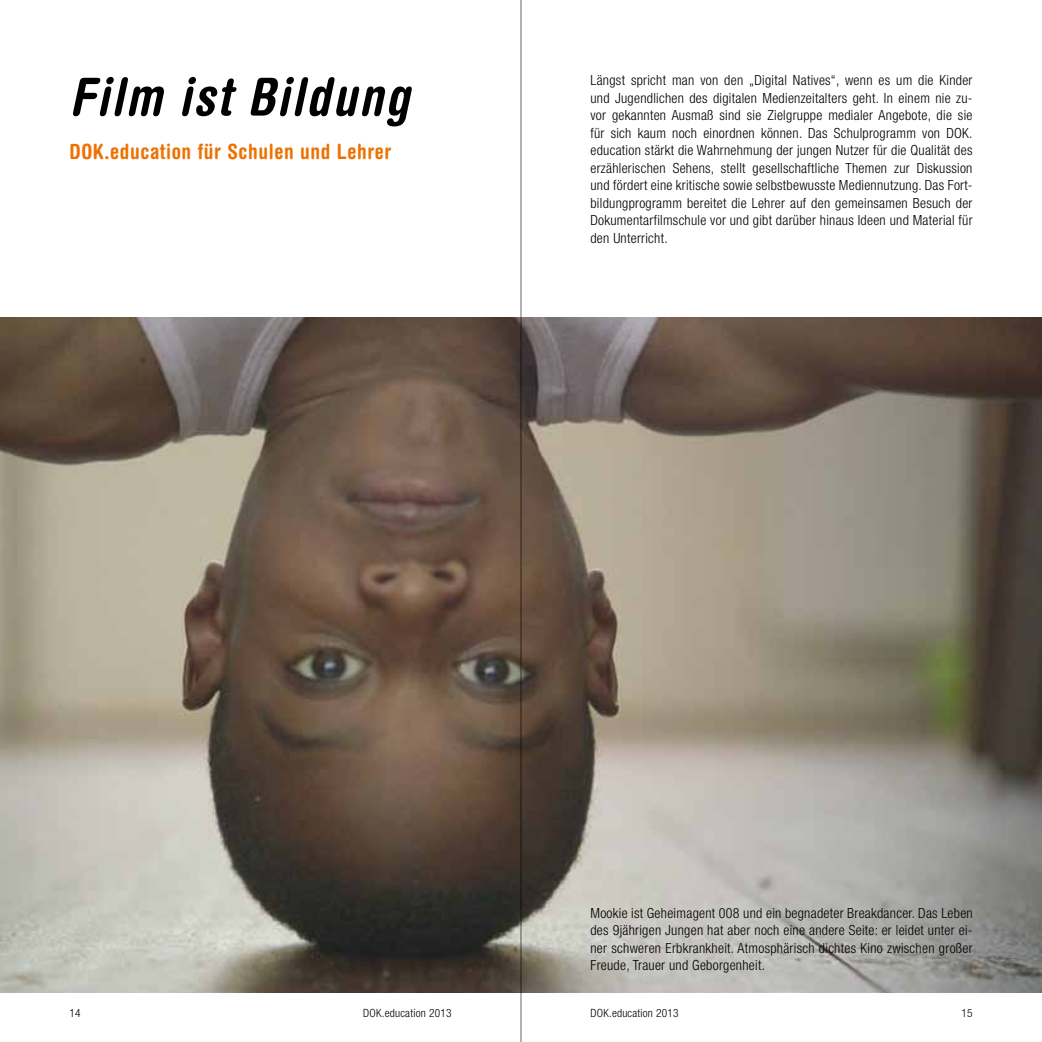
<style>
.page{position:relative;width:1042px;height:1042px;background:#fff}
.page>*{position:absolute;margin:0;border:0;box-sizing:border-box;transform-origin:0 0}
.t1{font:italic 700 condensed 52.5px "Helvetica Rounded LT";letter-spacing:.04em;color:#000}
.t2{font:700 condensed 21px "Helvetica Rounded LT";letter-spacing:.03em;color:#ee7203}
.t3{font:300 condensed 14px/17.5px "Helvetica Neue LT";letter-spacing:.02em;color:#000;text-align:justify}
.t4{font:300 condensed 11.38px "Helvetica Neue LT";letter-spacing:.02em;color:#000}
</style>
<div class="page">
<img style="left:0;top:317px;width:1041px;height:675px">
<hr style="left:520px;top:0;width:1px;height:1042px;background:#000">
<h1 class="t1" style="left:69px;top:65px;width:341px">Film ist Bildung</h1>
<h2 class="t2" style="left:69px;top:139px;width:323px">DOK.education für Schulen und Lehrer</h2>
<p class="t3" style="left:590px;top:72px;width:384px">Längst spricht man von den „Digital Natives“, wenn es um die Kinder und Jugendlichen des digitalen Medienzeitalters geht. In einem nie zu&shy;vor gekannten Ausmaß sind sie Zielgruppe medialer Angebote, die sie für sich kaum noch einordnen können. Das Schulprogramm von DOK. education stärkt die Wahrnehmung der jungen Nutzer für die Qualität des erzählerischen Sehens, stellt gesellschaftliche Themen zur Diskussion und fördert eine kritische sowie selbstbewusste Mediennutzung. Das Fort&shy;bildungprogramm bereitet die Lehrer auf den gemeinsamen Besuch der Dokumentarfilmschule vor und gibt darüber hinaus Ideen und Material für den Unterricht.</p>
<p class="t3" style="left:590px;top:904px;width:384px">Mookie ist Geheimagent 008 und ein begnadeter Breakdancer. Das Leben des 9jährigen Jungen hat aber noch eine andere Seite: er leidet unter ei&shy;ner schweren Erbkrankheit. Atmosphärisch dichtes Kino zwischen großer Freude, Trauer und Geborgenheit.</p>
<p class="t4" style="left:69px;top:1006px;width:13px">14</p>
<p class="t4" style="left:363px;top:1006px;width:90px">DOK.education 2013</p>
<p class="t4" style="left:590px;top:1006px;width:90px">DOK.education 2013</p>
<p class="t4" style="left:961px;top:1006px;width:13px">15</p>
</div>
